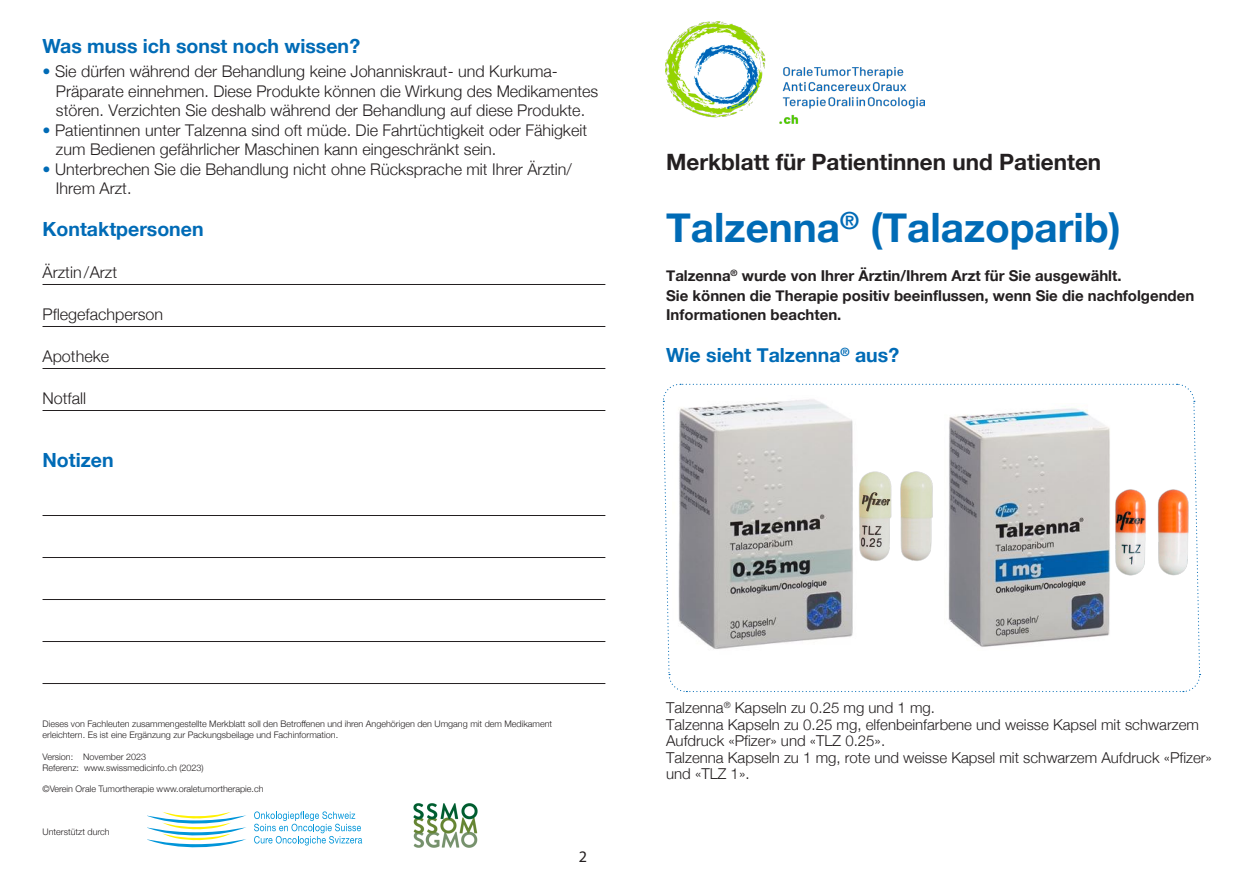
<style>
.page{position:relative;width:1259px;height:893px;background:#fff}
.page>*{position:absolute;margin:0;border:0;box-sizing:border-box;transform-origin:0 0}
.t1{font:700 40.5px "Helvetica Neue";color:#006bb6}
.t2{font:700 22.5px "Helvetica Neue";color:#231f20}
.t3{font:700 19.5px "Helvetica Neue";color:#006bb6}
.t4{font:300 16.2px "Helvetica Neue";color:#231f20}
.t5{font:16.2px "Myriad Pro";color:#231f20}
.t6{font:300 15px/16.5px "Helvetica Neue";color:#231f20}
.t7{font:700 15px/19.5px "Helvetica Neue";color:#231f20}
.t8{font:300 9px "Helvetica Neue";color:#231f20}
.s1{color:#006bb6}
</style>
<div class="page">
<svg style="left:662px;top:383px;width:538px;height:310px"></svg>
<img style="left:665px;top:22px;width:259px;height:102px">
<img style="left:672px;top:395px;width:185px;height:260px">
<img style="left:944px;top:404px;width:172px;height:246px">
<img style="left:1095px;top:482px;width:105px;height:100px">
<hr style="left:43px;top:284px;width:562px;height:1px;background:#231f20">
<hr style="left:43px;top:326px;width:562px;height:1px;background:#231f20">
<hr style="left:43px;top:368px;width:562px;height:1px;background:#231f20">
<hr style="left:43px;top:410px;width:562px;height:1px;background:#231f20">
<hr style="left:43px;top:515px;width:562px;height:1px;background:#231f20">
<hr style="left:43px;top:557px;width:562px;height:1px;background:#231f20">
<hr style="left:43px;top:599px;width:562px;height:1px;background:#231f20">
<hr style="left:43px;top:641px;width:562px;height:1px;background:#231f20">
<hr style="left:43px;top:683px;width:562px;height:1px;background:#231f20">
<svg style="left:148px;top:812px;width:98px;height:35px"></svg>
<svg style="left:254px;top:811px;width:108px;height:34px"></svg>
<img style="left:413px;top:804px;width:64px;height:44px">
<p class="t3" style="left:43px;top:31px;width:319px">Was muss ich sonst noch wissen ?</p>
<p class="t4" style="left:43px;top:59px;width:517px"><span class="s1">•</span> Sie dürfen während der Behandlung keine Johanniskraut- und Kurkuma-</p>
<p class="t4" style="left:56px;top:78px;width:544px">Präparate einnehmen. Diese Produkte können die Wirkung des Medikamentes</p>
<p class="t4" style="left:56px;top:98px;width:530px">stören. Verzichten Sie deshalb während der Behandlung auf diese Produkte.</p>
<p class="t4" style="left:43px;top:117px;width:546px"><span class="s1">•</span> Patientinnen unter Talzenna sind oft müde. Die Fahrtüchtigkeit oder Fähigkeit</p>
<p class="t4" style="left:56px;top:137px;width:442px">zum Bedienen gefährlicher Maschinen kann eingeschränkt sein.</p>
<p class="t4" style="left:43px;top:156px;width:531px"><span class="s1">•</span> Unterbrechen Sie die Behandlung nicht ohne Rücksprache mit Ihrer Ärztin/</p>
<p class="t4" style="left:56px;top:176px;width:77px">Ihrem Arzt.</p>
<p class="t3" style="left:43px;top:214px;width:163px">Kontaktpersonen</p>
<p class="t4" style="left:43px;top:260px;width:76px">Ärztin/Arzt</p>
<p class="t4" style="left:43px;top:302px;width:122px">Pflegefachperson</p>
<p class="t4" style="left:43px;top:344px;width:68px">Apotheke</p>
<p class="t4" style="left:43px;top:386px;width:45px">Notfall</p>
<p class="t3" style="left:43px;top:445px;width:73px">Notizen</p>
<p class="t2" style="left:666px;top:145px;width:436px">Merkblatt für Patientinnen und Patienten</p>
<p class="t1" style="left:666px;top:196px;width:456px">Talzenna<sup>®</sup> (Talazoparib)</p>
<p class="t7" style="left:666px;top:267px;width:457px">Talzenna<sup>®</sup> wurde von Ihrer Ärztin/Ihrem Arzt für Sie ausgewählt.</p>
<p class="t7" style="left:666px;top:286px;width:529px">Sie können die Therapie positiv beeinflussen, wenn Sie die nachfolgenden<br>Informationen beachten.</p>
<p class="t3" style="left:666px;top:340px;width:235px">Wie sieht Talzenna<sup>®</sup> aus ?</p>
<p class="t8" style="left:43px;top:717px;width:511px">Dieses von Fachleuten zusammengestellte Merkblatt soll den Betroffenen und ihren Angehörigen den Umgang mit dem Medikament</p>
<p class="t8" style="left:43px;top:728px;width:297px">erleichtern. Es ist eine Ergänzung zur Packungsbeilage und Fachinformation.</p>
<p class="t8" style="left:43px;top:749px;width:105px">Version: November 2023</p>
<p class="t8" style="left:43px;top:760px;width:163px">Referenz: www.swissmedicinfo.ch (2023)</p>
<p class="t8" style="left:43px;top:782px;width:222px">©Verein Orale Tumortherapie www.oraletumortherapie.ch</p>
<p class="t8" style="left:43px;top:825px;width:69px">Unterstützt durch</p>
<p class="t5" style="left:578px;top:846px;width:10px">2</p>
<p class="t6" style="left:666px;top:699px;width:270px">Talzenna<sup>®</sup> Kapseln zu 0.25 mg und 1 mg.</p>
<p class="t6" style="left:666px;top:715px;width:534px">Talzenna Kapseln zu 0.25 mg, elfenbeinfarbene und weisse Kapsel mit schwarzem<br>Aufdruck «Pfizer» und «TLZ 0.25».</p>
<p class="t6" style="left:666px;top:748px;width:547px">Talzenna Kapseln zu 1 mg, rote und weisse Kapsel mit schwarzem Aufdruck «Pfizer» und «TLZ 1».</p>
</div>
